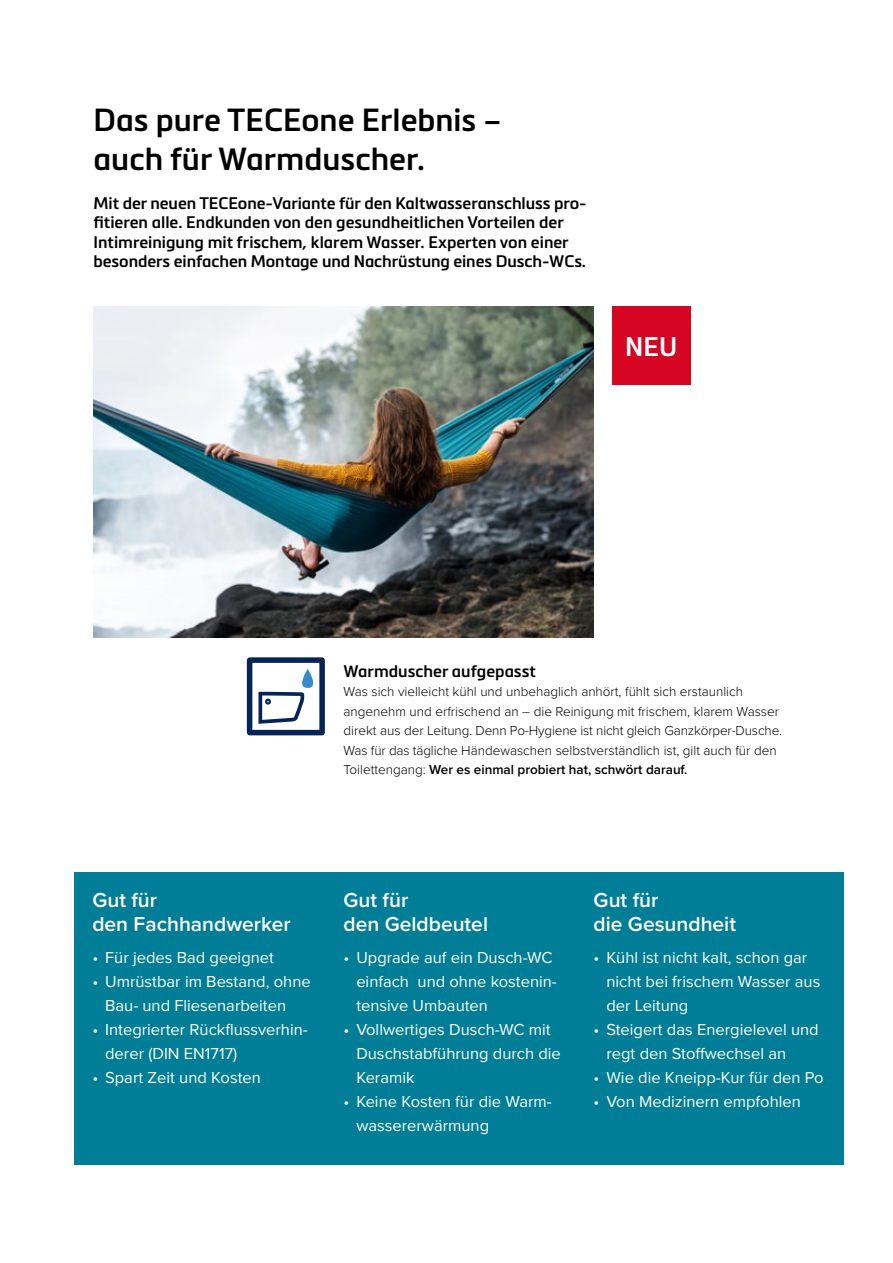
<style>
.page{position:relative;width:893px;height:1263px;background:#fff}
.page>*{position:absolute;margin:0;border:0;box-sizing:border-box;transform-origin:0 0}
.t1{font:600 31.5px/39px "Metronic Pro";color:#000}
.t2{font:600 26.55px "Metronic Pro";color:#fff}
.t3{font:600 21px/24px "Proxima Nova";color:#fff}
.t4{font:16.5px/24px "Proxima Nova";color:#fff}
.t5{font:600 16.5px/19.5px "Metronic Pro";color:#000}
.t6{font:300 13.5px/19.5px "Proxima Nova";color:#000}
.s1{font-weight:600}
</style>
<div class="page">
<img style="left:94px;top:307px;width:500px;height:331px">
<div style="left:74px;top:872px;width:270px;height:292px;background:#007d97"></div>
<div style="left:325px;top:872px;width:269px;height:292px;background:#007d97"></div>
<div style="left:575px;top:872px;width:269px;height:292px;background:#007d97"></div>
<svg style="left:247px;top:657px;width:78px;height:78px"></svg>
<div style="left:612px;top:306px;width:78px;height:78px;background:#d60524"></div>
<h1 class="t1" style="left:94px;top:100px;width:409px">Das pure TECEone Erlebnis – auch für Warmduscher.</h1>
<p class="t5" style="left:94px;top:193px;width:495px">Mit der neuen TECEone-Variante für den Kaltwasseranschluss pro&shy;fitieren alle. Endkunden von den gesundheitlichen Vorteilen der Intimreinigung mit frischem, klarem Wasser. Experten von einer besonders einfachen Montage und Nachrüstung eines Dusch-WCs.</p>
<h2 class="t2" style="left:625px;top:330px;width:54px">NEU</h2>
<p class="t5" style="left:344px;top:661px;width:194px">Warmduscher aufgepasst</p>
<p class="t6" style="left:344px;top:681px;width:440px">Was sich vielleicht kühl und unbehaglich anhört, fühlt sich erstaunlich angenehm und erfrischend an – die Reinigung mit frischem, klarem Wasser direkt aus der Leitung. Denn Po-Hygiene ist nicht gleich Ganzkörper-Dusche.<br>Was für das tägliche Händewaschen selbstverständlich ist, gilt auch für den Toilettengang: <span class="s1">Wer es einmal probiert hat, schwört darauf.</span></p>
<p class="t3" style="left:92px;top:887px;width:200px">Gut für<br>den Fachhandwerker</p>
<p class="t4" style="left:92px;top:944px;width:183px">• Für jedes Bad geeignet</p>
<p class="t4" style="left:105px;top:968px;width:207px;text-indent:-13px">• Umrüstbar im Bestand, ohne<br>Bau- und Fliesenarbeiten</p>
<p class="t4" style="left:105px;top:1016px;width:204px;text-indent:-13px">• Integrierter Rückflussverhin&shy;derer (DIN EN1717)</p>
<p class="t4" style="left:92px;top:1064px;width:170px">• Spart Zeit und Kosten</p>
<p class="t3" style="left:344px;top:887px;width:146px">Gut für<br>den Geldbeutel</p>
<p class="t4" style="left:356px;top:944px;width:202px;text-indent:-13px">• Upgrade auf ein Dusch-WC einfach und ohne kostenin&shy;tensive Umbauten</p>
<p class="t4" style="left:356px;top:1016px;width:206px;text-indent:-13px">• Vollwertiges Dusch-WC mit<br>Duschstabführung durch die<br>Keramik</p>
<p class="t4" style="left:356px;top:1088px;width:197px;text-indent:-13px">• Keine Kosten für die Warm&shy;wassererwärmung</p>
<p class="t3" style="left:594px;top:887px;width:144px">Gut für<br>die Gesundheit</p>
<p class="t4" style="left:606px;top:944px;width:215px;text-indent:-13px">• Kühl ist nicht kalt, schon gar nicht bei frischem Wasser aus der Leitung</p>
<p class="t4" style="left:606px;top:1016px;width:214px;text-indent:-13px">• Steigert das Energielevel und regt den Stoffwechsel an</p>
<p class="t4" style="left:594px;top:1064px;width:232px">• Wie die Kneipp-Kur für den Po</p>
<p class="t4" style="left:594px;top:1088px;width:209px">• Von Medizinern empfohlen</p>
</div>
